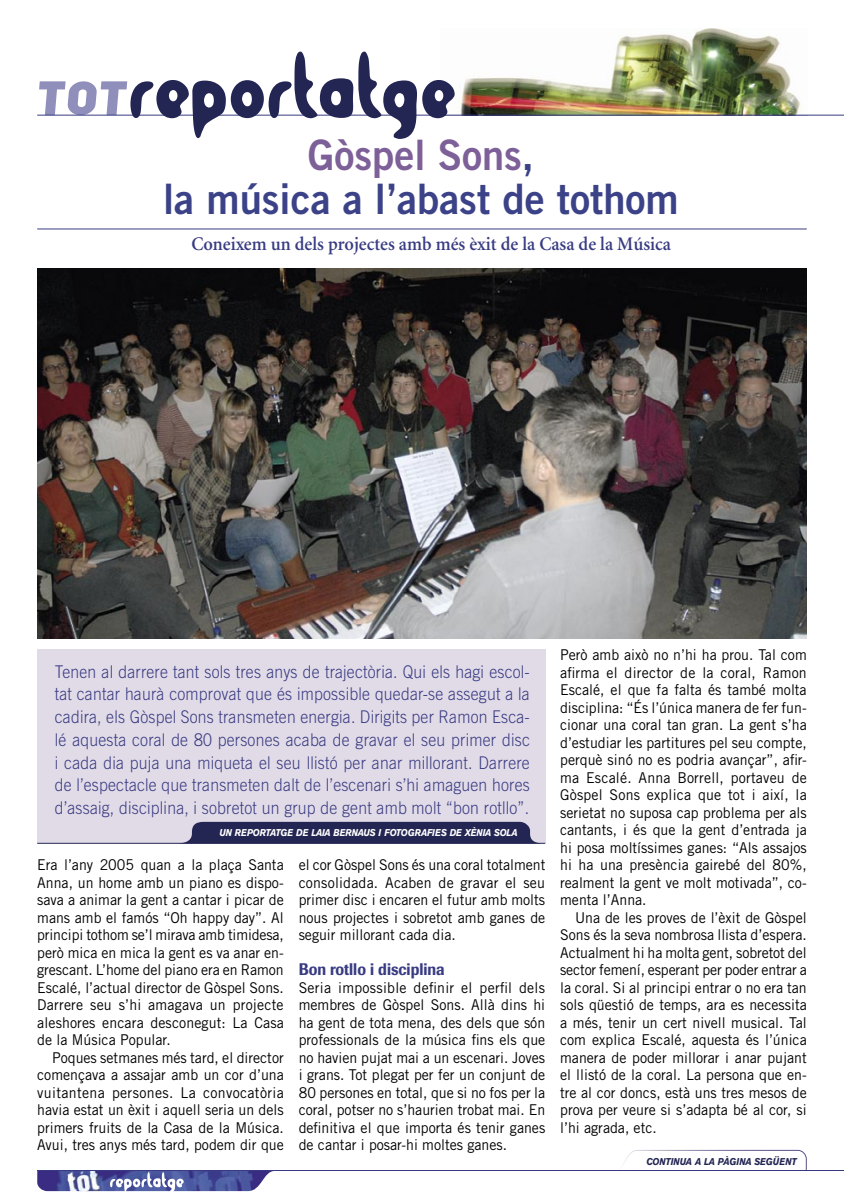
<style>
.page{position:relative;width:844px;height:1201px;background:#fff}
.page>*{position:absolute;margin:0;border:0;box-sizing:border-box;transform-origin:0 0}
.TITULAR_Trade_3_cols{font:42px "Trade Gothic Bold Two";color:#3c4288;scale:.95 1}
.TITULAR_Trade_3_cols-2{font:42px "Trade Gothic Bold Two";color:#7e6099;scale:.95 1}
.SUBTITOL_MINION{font:600 19.25px "Minion";color:#383b82;scale:.95 1}
.Report_Entradeta{font:300 17.5px/22.8px "Trade Gothic";letter-spacing:.015em;color:#383b82;text-align:justify;scale:.9 1}
.TITOLETS_imago{font:500 16.62px "Imago";color:#383b82;scale:.9 1}
.TEXT_Trade_1er{font:14.88px/17.5px "Trade Gothic";color:#000;text-align:justify;scale:.95 1}
.TEXT_Trade{font:14.88px/17.5px "Trade Gothic";color:#000;text-align:justify;scale:.95 1}
.t1{font:italic 700 9.8px "Akzidenz Grotesk BE";letter-spacing:-.015em;color:#fff;scale:.9 1}
.t2{font:italic 700 9.8px "Akzidenz Grotesk BE";letter-spacing:-.015em;color:#232552;scale:.9 1}
.s1{color:#3c4288}
</style>
<div class="page">
<div style="left:37px;top:649px;width:508px;height:194px;background:#e1dae7"></div>
<svg style="left:624px;top:1149px;width:183px;height:21px"></svg>
<img style="left:37px;top:1171px;width:236px;height:20px">
<img style="left:454px;top:29px;width:353px;height:86px">
<hr style="left:37px;top:115px;width:806px;height:1px;background:#383b82">
<hr style="left:37px;top:1170px;width:806px;height:1px;background:#383b82">
<hr style="left:37px;top:229px;width:769px;height:1px;background:#383b82">
<svg style="left:39px;top:52px;width:415px;height:87px"></svg>
<svg style="left:110px;top:1172px;width:74px;height:20px"></svg>
<svg style="left:176px;top:821px;width:364px;height:22px;background:#373861"></svg>
<hr style="left:37px;top:843px;width:508px;height:1px;background:#232552">
<img style="left:37px;top:268px;width:769px;height:370px">
<p class="TITULAR_Trade_3_cols-2" style="left:308px;top:129px;width:239px">Gòspel Sons<span class="s1">,</span></p>
<p class="TITULAR_Trade_3_cols" style="left:163px;top:172px;width:544px">la música a l’abast de tothom</p>
<p class="SUBTITOL_MINION" style="left:191px;top:234px;width:506px">Coneixem un dels projectes amb més èxit de la Casa de la Música</p>
<p class="Report_Entradeta" style="left:55px;top:659px;width:529px">Tenen al darrere tant sols tres anys de trajectòria. Qui els hagi escol&shy;tat cantar haurà comprovat que és impossible quedar-se assegut a la cadira, els Gòspel Sons transmeten energia. Dirigits per Ramon Esca&shy;lé aquesta coral de 80 persones acaba de gravar el seu primer disc i cada dia puja una miqueta el seu llistó per anar millorant. Darrere de l’espectacle que transmeten dalt de l’escenari s’hi amaguen hores d’assaig, disciplina, i sobretot un grup de gent amb molt “bon rotllo”.</p>
<p class="t1" style="left:219px;top:827px;width:333px">UN REPORTATGE DE LAIA BERNAUS I FOTOGRAFIES DE XÈNIA SOLA</p>
<p class="TEXT_Trade_1er" style="left:37px;top:856px;width:261px">Era l’any 2005 quan a la plaça Santa Anna, un home amb un piano es dispo&shy;sava a animar la gent a cantar i picar de mans amb el famós “Oh happy day”. Al principi tothom se’l mirava amb timidesa, però mica en mica la gent es va anar en&shy;grescant. L’home del piano era en Ramon Escalé, l’actual director de Gòspel Sons.<br>Darrere seu s’hi amagava un projecte aleshores encara desconegut: La Casa de la Música Popular.</p>
<p class="TEXT_Trade" style="left:37px;top:1048px;width:261px;text-indent:15px">Poques setmanes més tard, el director començava a assajar amb un cor d’una vuitantena persones. La convocatòria havia estat un èxit i aquell seria un dels primers fruits de la Casa de la Música.<br>Avui, tres anys més tard, podem dir que</p>
<p class="TEXT_Trade" style="left:298px;top:856px;width:261px">el cor Gòspel Sons és una coral totalment consolidada. Acaben de gravar el seu primer disc i encaren el futur amb molts nous projectes i sobretot amb ganes de seguir millorant cada dia.</p>
<p class="TITOLETS_imago" style="left:298px;top:959px;width:164px">Bon rotllo i disciplina</p>
<p class="TEXT_Trade_1er" style="left:298px;top:978px;width:261px">Seria impossible definir el perfil dels membres de Gòspel Sons. Allà dins hi ha gent de tota mena, des dels que són professionals de la música fins els que no havien pujat mai a un escenari. Joves i grans. Tot plegat per fer un conjunt de 80 persones en total, que si no fos per la coral, potser no s’haurien trobat mai. En definitiva el que importa és tenir ganes de cantar i posar-hi moltes ganes.</p>
<p class="TEXT_Trade_1er" style="left:560px;top:646px;width:261px">Però amb això no n’hi ha prou. Tal com afirma el director de la coral, Ramon Escalé, el que fa falta és també molta disciplina: “És l’única manera de fer fun&shy;cionar una coral tan gran. La gent s’ha d’estudiar les partitures pel seu compte, perquè sinó no es podria avançar”, afir&shy;ma Escalé. Anna Borrell, portaveu de Gòspel Sons explica que tot i així, la serietat no suposa cap problema per als cantants, i és que la gent d’entrada ja hi posa moltíssimes ganes: “Als assajos hi ha una presència gairebé del 80%, realment la gent ve molt motivada”, co&shy;menta l’Anna.</p>
<p class="TEXT_Trade" style="left:560px;top:908px;width:261px;text-indent:15px">Una de les proves de l’èxit de Gòspel Sons és la seva nombrosa llista d’espera.<br>Actualment hi ha molta gent, sobretot del sector femení, esperant per poder entrar a la coral. Si al principi entrar o no era tan sols qüestió de temps, ara es necessita a més, tenir un cert nivell musical. Tal com explica Escalé, aquesta és l’única manera de poder millorar i anar pujant el llistó de la coral. La persona que en&shy;tre al cor doncs, està uns tres mesos de prova per veure si s’adapta bé al cor, si l’hi agrada, etc.</p>
<p class="t2" style="left:646px;top:1155px;width:168px">CONTINUA A LA PÀGINA SEGÜENT</p>
</div>
